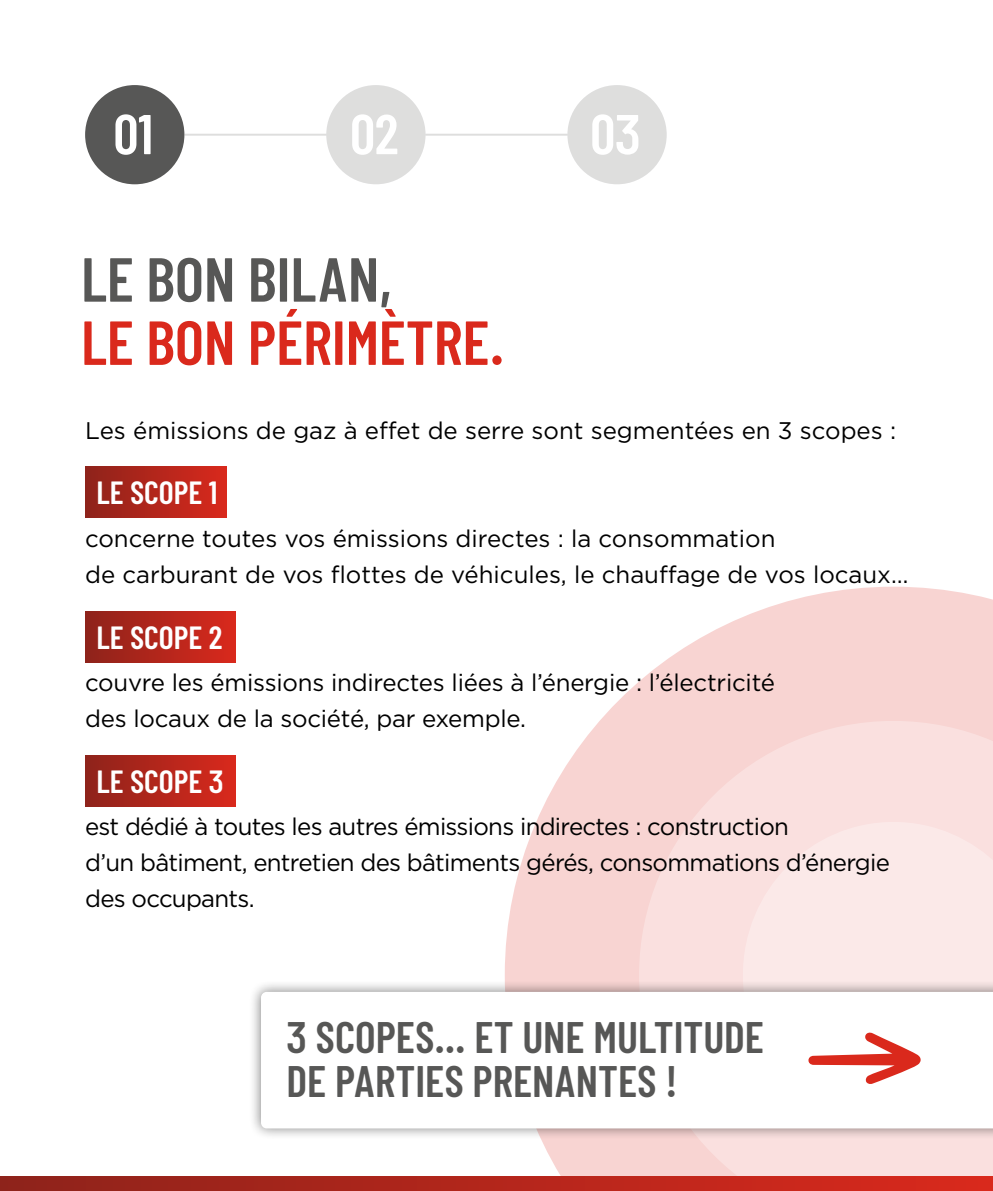
<style>
.page{position:relative;width:993px;height:1191px;background:#fff}
.page>*{position:absolute;margin:0;border:0;box-sizing:border-box;transform-origin:0 0}
.t1{font:600 62px "Barlow Condensed";color:#da291c}
.t2{font:600 62px "Barlow Condensed";color:#575756}
.t3{font:600 56px "Barlow Condensed";color:#fff}
.t4{font:600 44px/44px "Barlow Condensed";color:#575756}
.t5{font:600 32px "Barlow Condensed";color:#fff}
.t6{font:24px/36px "Gotham";letter-spacing:-.01em;color:#000}
.t7{font:24px/36px "Gotham";letter-spacing:-.03em;color:#000}
</style>
<div class="page">
<svg style="left:505px;top:586px;width:487px;height:590px;fill:#f8d4d2"></svg>
<svg style="left:639px;top:721px;width:353px;height:455px;background:#f9dcdb"></svg>
<svg style="left:742px;top:822px;width:250px;height:157px;background:#fae7e6"></svg>
<div style="left:85px;top:466px;width:142px;height:51px;background:linear-gradient(to right,#8e231b,#d8291c)"></div>
<div style="left:85px;top:611px;width:150px;height:51px;background:linear-gradient(to right,#8e231b,#d8291c)"></div>
<div style="left:85px;top:755px;width:150px;height:51px;background:linear-gradient(to right,#8e231b,#d8291c)"></div>
<svg style="left:0;top:1176px;width:992px;height:15px;background:#b3251b"></svg>
<div style="left:85px;top:85px;width:99px;height:99px;background:#575756;border-radius:50%"></div>
<div style="left:326px;top:85px;width:99px;height:99px;background:#dededd;border-radius:50%"></div>
<div style="left:567px;top:85px;width:99px;height:99px;background:#dededd;border-radius:50%"></div>
<hr style="left:184px;top:134px;width:142px;height:2px;background:#575756">
<hr style="left:425px;top:134px;width:142px;height:2px;background:#575756">
<div style="left:249px;top:979px;width:743px;height:162px;background:#000;opacity:.5"></div>
<svg style="left:261px;top:992px;width:731px;height:136px"></svg>
<svg style="left:806px;top:1030px;width:115px;height:54px"></svg>
<h2 class="t3" style="left:114px;top:99px;width:40px">01</h2>
<h2 class="t3" style="left:350px;top:99px;width:49px">02</h2>
<h2 class="t3" style="left:590px;top:99px;width:51px">03</h2>
<h1 class="t2" style="left:81px;top:241px;width:312px">LE BON BILAN,</h1>
<h1 class="t1" style="left:81px;top:304px;width:425px">LE BON PÉRIMÈTRE.</h1>
<p class="t6" style="left:85px;top:412px;width:812px">Les émissions de gaz à effet de serre sont segmentées en 3 scopes :</p>
<h3 class="t5" style="left:96px;top:472px;width:122px">LE SCOPE 1</h3>
<p class="t6" style="left:85px;top:520px;width:824px">concerne toutes vos émissions directes : la consommation<br>de carburant de vos flottes de véhicules, le chauffage de vos locaux…</p>
<h3 class="t5" style="left:96px;top:617px;width:127px">LE SCOPE 2</h3>
<p class="t6" style="left:85px;top:664px;width:691px">couvre les émissions indirectes liées à l’énergie : l’électricité des locaux de la société, par exemple.</p>
<h3 class="t5" style="left:96px;top:761px;width:128px">LE SCOPE 3</h3>
<p class="t7" style="left:85px;top:808px;width:806px">est dédié à toutes les autres émissions indirectes : construction<br>d’un bâtiment, entretien des bâtiments gérés, consommations d’énergie des occupants.</p>
<h3 class="t4" style="left:286px;top:1014px;width:478px">3 SCOPES… ET UNE MULTITUDE<br>DE PARTIES PRENANTES !</h3>
</div>
